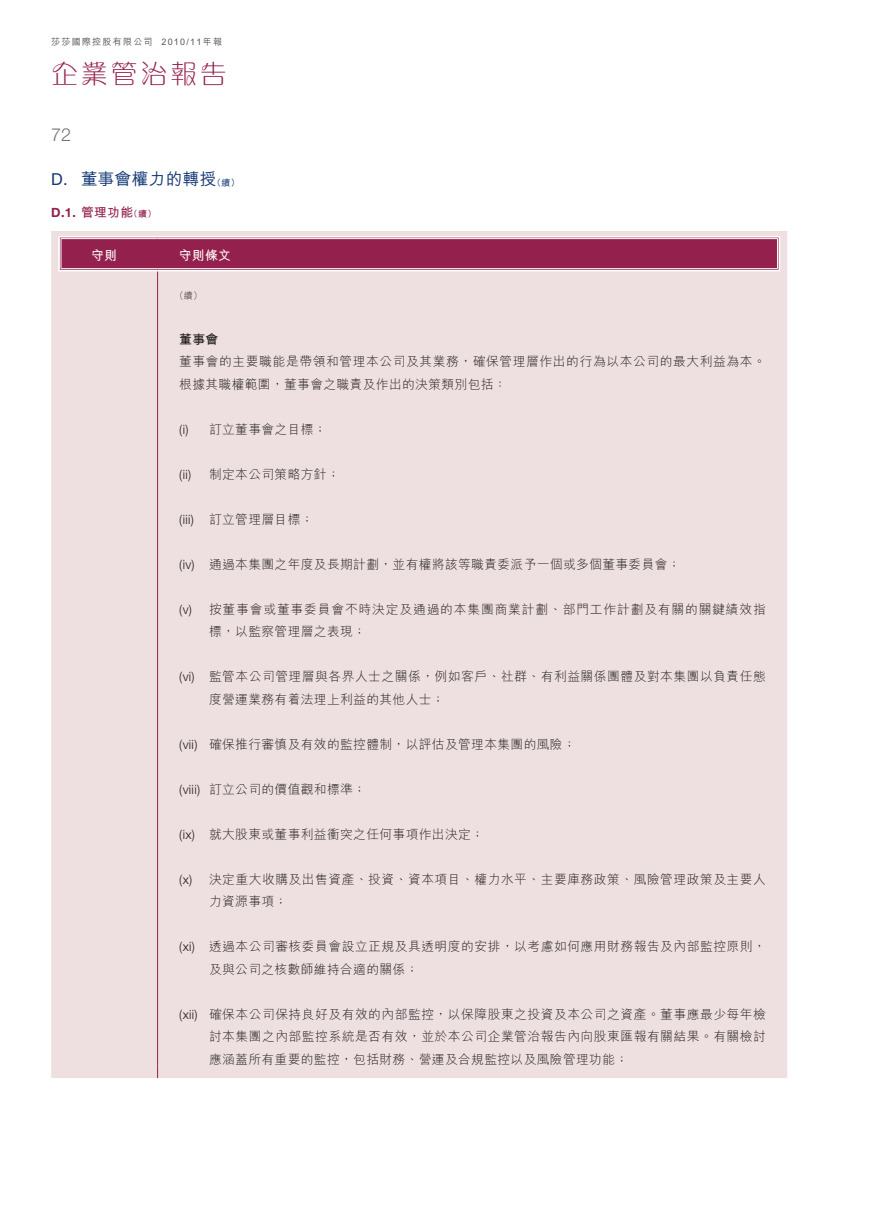
<style>
.page{position:relative;width:893px;height:1212px;background:#fff}
.page>*{position:absolute;margin:0;border:0;box-sizing:border-box;transform-origin:0 0}
.t1{font:27px "M Gentle HK Light E Ten B5 H";letter-spacing:.1em;color:#94214d}
.t2{font:300 18px "Helvetica Neue LT Std";color:#717171}
.t3{font:16.5px "M Hei HK Medium E Ten B5 H";letter-spacing:.03em;color:#113675}
.t4{font:12.75px/22.5px "M Hei HK Light E Ten B5 H";letter-spacing:.04em;color:#231f20}
.t5{font:12.75px/22.5px "M Hei HK Light E Ten B5 H";letter-spacing:.065em;color:#231f20}
.t6{font:700 12.75px "Helvetica Neue LT Std";color:#94214d}
.t7{font:12.75px "M Hei HK Bold E Ten B5 H";letter-spacing:.03em;color:#fff}
.t8{font:300 12.75px "Helvetica Neue LT Std";color:#231f20}
.t9{font:12.75px "M Hei HK Bold E Ten B5 H";color:#231f20}
.t10{font:9px "M Hei HK Medium E Ten B5 H";letter-spacing:.14em;color:#595857}
.t11{font:9px "M Hei HK Light E Ten B5 H";color:#231f20}
.s1{font-family:"Helvetica Neue LT Std"}
.s2{font-size:9px}
.s3{font-family:"M Hei HK Bold E Ten B5 H";font-weight:400}
.s4{font-family:"M Hei HK Bold E Ten B5 H";font-weight:400;font-size:9px}
.s5{font-family:"Helvetica Neue LT Std";font-weight:300}
</style>
<div class="page">
<div style="left:51px;top:231px;width:736px;height:847px;background:#eedfe0"></div>
<hr style="left:157px;top:278px;width:1px;height:787px;background:#94214d">
<svg style="left:157px;top:1065px;width:1px;height:13px"></svg>
<hr style="left:58px;top:237px;width:2px;height:33px;background:#fff">
<svg style="left:60px;top:237px;width:718px;height:41px;background:#a74a6d"></svg>
<hr style="left:778px;top:237px;width:2px;height:33px;background:#fff">
<hr style="left:61px;top:268px;width:97px;height:1px;background:#fff">
<hr style="left:58px;top:270px;width:100px;height:1px;background:#fff">
<hr style="left:158px;top:268px;width:619px;height:1px;background:#fff">
<hr style="left:158px;top:270px;width:622px;height:1px;background:#fff">
<hr style="left:58px;top:236px;width:100px;height:1px;background:#fff">
<hr style="left:61px;top:238px;width:97px;height:1px;background:#fff">
<hr style="left:158px;top:236px;width:622px;height:1px;background:#fff">
<hr style="left:158px;top:238px;width:619px;height:1px;background:#fff">
<p class="t10" style="left:51px;top:38px;width:172px">莎莎國際控股有限公司 2010/11年報</p>
<h1 class="t1" style="left:51px;top:64px;width:177px">企業管治報告</h1>
<h2 class="t2" style="left:51px;top:128px;width:22px">72</h2>
<p class="t3" style="left:51px;top:173px;width:190px"><span class="s1">D.</span> 董事會權力的轉授<span class="s2">（續）</span></p>
<p class="t6" style="left:51px;top:207px;width:107px">D.1. <span class="s3">管理功能</span><span class="s4">（續）</span></p>
<p class="t7" style="left:91px;top:250px;width:27px">守則</p>
<p class="t7" style="left:179px;top:250px;width:54px">守則條文</p>
<p class="t11" style="left:175px;top:292px;width:29px">（續）</p>
<p class="t9" style="left:179px;top:334px;width:40px">董事會</p>
<p class="t4" style="left:179px;top:352px;width:588px">董事會的主要職能是帶領和管理本公司及其業務，確保管理層作出的行為以本公司的最大利益為本。根據其職權範圍，董事會之職責及作出的決策類別包括：</p>
<p class="t4" style="left:179px;top:419px;width:149px"><span class="s5">(i)</span> 訂立董事會之目標；</p>
<p class="t8" style="left:179px;top:470px;width:13px">(ii)</p>
<p class="t4" style="left:209px;top:464px;width:132px">制定本公司策略方針；</p>
<p class="t4" style="left:179px;top:509px;width:136px"><span class="s5">(iii)</span> 訂立管理層目標；</p>
<p class="t4" style="left:179px;top:554px;width:503px"><span class="s5">(iv)</span> 通過本集團之年度及長期計劃，並有權將該等職責委派予一個或多個董事委員會；</p>
<p class="t5" style="left:209px;top:599px;width:558px;text-indent:-30px"><span class="s5">(v)</span> 按董事會或董事委員會不時決定及通過的本集團商業計劃、部門工作計劃及有關的關鍵績效指標，以監察管理層之表現；</p>
<p class="t4" style="left:209px;top:667px;width:558px;text-indent:-30px"><span class="s5">(vi)</span> 監管本公司管理層與各界人士之關係，例如客戶、社群、有利益關係團體及對本集團以負責任態度營運業務有着法理上利益的其他人士；</p>
<p class="t4" style="left:179px;top:734px;width:398px"><span class="s5">(vii)</span> 確保推行審慎及有效的監控體制，以評估及管理本集團的風險；</p>
<p class="t4" style="left:179px;top:779px;width:188px"><span class="s5">(viii)</span> 訂立公司的價值觀和標準；</p>
<p class="t4" style="left:179px;top:824px;width:306px"><span class="s5">(ix)</span> 就大股東或董事利益衝突之任何事項作出決定；</p>
<p class="t4" style="left:209px;top:869px;width:558px;text-indent:-30px"><span class="s5">(x)</span> 決定重大收購及出售資產、投資、資本項目、權力水平、主要庫務政策、風險管理政策及主要人力資源事項；</p>
<p class="t4" style="left:209px;top:937px;width:558px;text-indent:-30px"><span class="s5">(xi)</span> 透過本公司審核委員會設立正規及具透明度的安排，以考慮如何應用財務報告及內部監控原則，及與公司之核數師維持合適的關係；</p>
<p class="t4" style="left:209px;top:1004px;width:558px;text-align:justify;text-indent:-30px"><span class="s5">(xii)</span> 確保本公司保持良好及有效的內部監控，以保障股東之投資及本公司之資產。董事應最少每年檢討本集團之內部監控系統是否有效，並於本公司企業管治報告內向股東匯報有關結果。有關檢討應涵蓋所有重要的監控，包括財務、營運及合規監控以及風險管理功能；</p>
</div>
